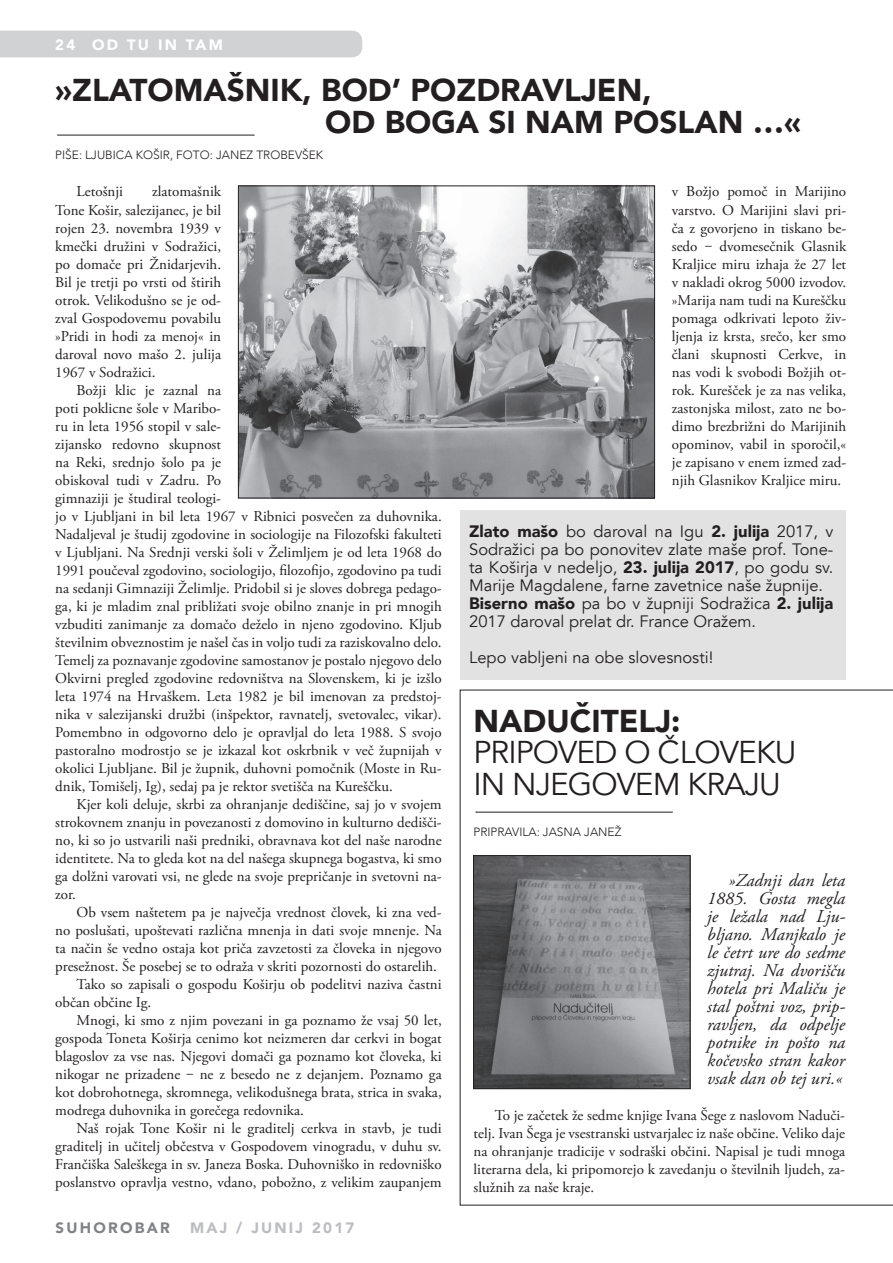
<style>
.page{position:relative;width:893px;height:1263px;background:#fff}
.page>*{position:absolute;margin:0;border:0;box-sizing:border-box;transform-origin:0 0}
.t1{font:900 31.5px/31.5px "Avenir LT";color:#231f20}
.t2{font:31.5px/31.5px "Avenir LT";letter-spacing:-.03em;color:#231f20}
.t3{font:italic 18px/18px "Adobe Garamond Pro";color:#231f20;text-align:justify}
.t4{font:16.5px/18px "Avenir LT";color:#231f20}
.t5{font:15px/18px "Adobe Garamond Pro";color:#231f20;text-align:justify}
.t6{font:900 15px "Avenir LT";letter-spacing:.15em;color:#bcbdc0}
.t7{font:900 15px "Avenir LT";letter-spacing:.15em;color:#fff}
.t8{font:900 15px "Avenir LT";letter-spacing:.15em;color:#808285}
.t9{font:300 12px "Avenir LT";color:#231f20}
.s1{font-weight:900}
</style>
<div class="page">
<div style="left:0;top:31px;width:362px;height:26px;background:#d1d2d4"></div>
<hr style="left:58px;top:135px;width:196px;height:1px;background:#231f20">
<img style="left:240px;top:188px;width:413px;height:308px">
<div style="left:238px;top:186px;width:417px;height:312px;border:1px solid #231f20"></div>
<svg style="left:460px;top:690px;width:433px;height:515px"></svg>
<div style="left:460px;top:510px;width:386px;height:170px;background:#e2e2e2"></div>
<p class="t7" style="left:55px;top:36px;width:169px">24 OD TU IN TAM</p>
<h1 class="t1" style="left:325px;top:74px;width:477px;text-indent:-270px">»ZLATOMAŠNIK, BOD’ POZDRAVLJEN,<br>OD BOGA SI NAM POSLAN …«</h1>
<p class="t9" style="left:55px;top:148px;width:269px">PIŠE: LJUBICA KOŠIR, FOTO: JANEZ TROBEVŠEK</p>
<p class="t5" style="left:55px;top:183px;width:167px;text-indent:97px">zlatomašnik Tone Košir, salezijanec, je bil rojen 23. novembra 1939 v kmečki družini v Sodražici, po domače pri Žnidarjevih.<br>Bil je tretji po vrsti od štirih otrok. Velikodušno se je od&shy;zval Gospodovemu povabilu »Pridi in hodi za menoj« in daroval novo mašo 2. julija 1967 v Sodražici.</p>
<p class="t5" style="left:55px;top:381px;width:388px;text-align:left;text-indent:21px">Božji klic je zaznal na<br>poti poklicne šole v Maribo-<br>ru in leta 1956 stopil v sale-<br>zijansko redovno skupnost<br>na Reki, srednjo šolo pa je<br>obiskoval tudi v Zadru. Po<br>gimnaziji je študiral teologi-<br>jo v Ljubljani in bil leta 1967 v Ribnici posvečen za duhovnika.<br>Nadaljeval je študij zgodovine in sociologije na Filozofski fakulteti v Ljubljani. Na Srednji verski šoli v Želimljem je od leta 1968 do 1991 poučeval zgodovino, sociologijo, filozofijo, zgodovino pa tudi na sedanji Gimnaziji Želimlje. Pridobil si je sloves dobrega pedago&shy;ga, ki je mladim znal približati svoje obilno znanje in pri mnogih vzbuditi zanimanje za domačo deželo in njeno zgodovino. Kljub številnim obveznostim je našel čas in voljo tudi za raziskovalno delo.<br>Temelj za poznavanje zgodovine samostanov je postalo njegovo delo Okvirni pregled zgodovine redovništva na Slovenskem, ki je izšlo leta 1974 na Hrvaškem. Leta 1982 je bil imenovan za predstoj&shy;nika v salezijanski družbi (inšpektor, ravnatelj, svetovalec, vikar).<br>Pomembno in odgovorno delo je opravljal do leta 1988. S svojo pastoralno modrostjo se je izkazal kot oskrbnik v več župnijah v okolici Ljubljane. Bil je župnik, duhovni pomočnik (Moste in Ru&shy;dnik, Tomišelj, Ig), sedaj pa je rektor svetišča na Kureščku.</p>
<p class="t5" style="left:55px;top:795px;width:388px;text-indent:21px">Kjer koli deluje, skrbi za ohranjanje dediščine, saj jo v svojem strokovnem znanju in povezanosti z domovino in kulturno dedišči&shy;no, ki so jo ustvarili naši predniki, obravnava kot del naše narodne identitete. Na to gleda kot na del našega skupnega bogastva, ki smo ga dolžni varovati vsi, ne glede na svoje prepričanje in svetovni na&shy;zor.</p>
<p class="t5" style="left:77px;top:903px;width:367px">Ob vsem naštetem pa je največja vrednost človek, ki zna ved-</p>
<p class="t5" style="left:55px;top:921px;width:388px">no poslušati, upoštevati različna mnenja in dati svoje mnenje. Na</p>
<p class="t5" style="left:55px;top:939px;width:388px">ta način še vedno ostaja kot priča zavzetosti za človeka in njegovo</p>
<p class="t5" style="left:55px;top:957px;width:383px">presežnost. Še posebej se to odraža v skriti pozornosti do ostarelih.</p>
<p class="t5" style="left:77px;top:975px;width:367px">Tako so zapisali o gospodu Koširju ob podelitvi naziva častni</p>
<p class="t5" style="left:55px;top:993px;width:98px">občan občine Ig.</p>
<p class="t5" style="left:77px;top:1011px;width:367px">Mnogi, ki smo z njim povezani in ga poznamo že vsaj 50 let,</p>
<p class="t5" style="left:55px;top:1029px;width:388px">gospoda Toneta Koširja cenimo kot neizmeren dar cerkvi in bogat</p>
<p class="t5" style="left:55px;top:1047px;width:388px">blagoslov za vse nas. Njegovi domači ga poznamo kot človeka, ki</p>
<p class="t5" style="left:55px;top:1065px;width:388px">nikogar ne prizadene ‒ ne z besedo ne z dejanjem. Poznamo ga</p>
<p class="t5" style="left:55px;top:1083px;width:388px">kot dobrohotnega, skromnega, velikodušnega brata, strica in svaka,</p>
<p class="t5" style="left:55px;top:1101px;width:250px">modrega duhovnika in gorečega redovnika.</p>
<p class="t5" style="left:77px;top:1119px;width:367px">Naš rojak Tone Košir ni le graditelj cerkva in stavb, je tudi</p>
<p class="t5" style="left:55px;top:1137px;width:388px">graditelj in učitelj občestva v Gospodovem vinogradu, v duhu sv.</p>
<p class="t5" style="left:55px;top:1155px;width:388px">Frančiška Saleškega in sv. Janeza Boska. Duhovniško in redovniško</p>
<p class="t5" style="left:55px;top:1173px;width:388px">poslanstvo opravlja vestno, vdano, pobožno, z velikim zaupanjem</p>
<p class="t5" style="left:77px;top:183px;width:48px">Letošnji</p>
<p class="t8" style="left:55px;top:1219px;width:116px">SUHOROBAR</p>
<p class="t6" style="left:190px;top:1219px;width:166px">MAJ / JUNIJ 2017</p>
<p class="t5" style="left:672px;top:183px;width:176px">v Božjo pomoč in Marijino varstvo. O Marijini slavi pri&shy;ča z govorjeno in tiskano be&shy;sedo ‒ dvomesečnik Glasnik Kraljice miru izhaja že 27 let v nakladi okrog 5000 izvodov. »Marija nam tudi na Kureščku pomaga odkrivati lepoto živ&shy;ljenja iz krsta, srečo, ker smo člani skupnosti Cerkve, in nas vodi k svobodi Božjih ot&shy;rok. Kurešček je za nas velika, zastonjska milost, zato ne bo&shy;dimo brezbrižni do Marijinih opominov, vabil in sporočil,« je zapisano v enem izmed zad&shy;njih Glasnikov Kraljice miru.</p>
<p class="t4" style="left:469px;top:523px;width:366px"><span class="s1">Zlato mašo</span> bo daroval na Igu <span class="s1">2. julija</span> 2017, v Sodražici pa bo ponovitev zlate maše prof. Tone&shy;ta Koširja v nedeljo, <span class="s1">23. julija 2017</span>, po godu sv.<br>Marije Magdalene, farne zavetnice naše župnije.<br><span class="s1">Biserno mašo</span> pa bo v župniji Sodražica <span class="s1">2. julija </span>2017 daroval prelat dr. France Oražem.</p>
<p class="t4" style="left:469px;top:649px;width:246px">Lepo vabljeni na obe slovesnosti!</p>
<h1 class="t1" style="left:473px;top:704px;width:209px">NADUČITELJ:</h1>
<h1 class="t2" style="left:473px;top:737px;width:325px">PRIPOVED O Č LOVEKU<br>IN NJEGOVEM KRAJU</h1>
<p class="t9" style="left:473px;top:825px;width:149px">PRIPRAVILA: JASNA JANEŽ</p>
<p class="t3" style="left:707px;top:871px;width:139px;text-indent:21px">»Zadnji dan leta 1885. Gosta megla je ležala nad Lju&shy;bljano. Manjkalo je le četrt ure do sedme zjutraj. Na dvorišču hotela pri Maliču je stal poštni voz, prip&shy;ravljen, da odpelje potnike in pošto na kočevsko stran kakor vsak dan ob tej uri.«</p>
<p class="t5" style="left:473px;top:1106px;width:373px;text-indent:21px">To je začetek že sedme knjige Ivana Šege z naslovom Naduči&shy;telj. Ivan Šega je vsestranski ustvarjalec iz naše občine. Veliko daje na ohranjanje tradicije v sodraški občini. Napisal je tudi mnoga literarna dela, ki pripomorejo k zavedanju o številnih ljudeh, za&shy;služnih za naše kraje.</p>
</div>
